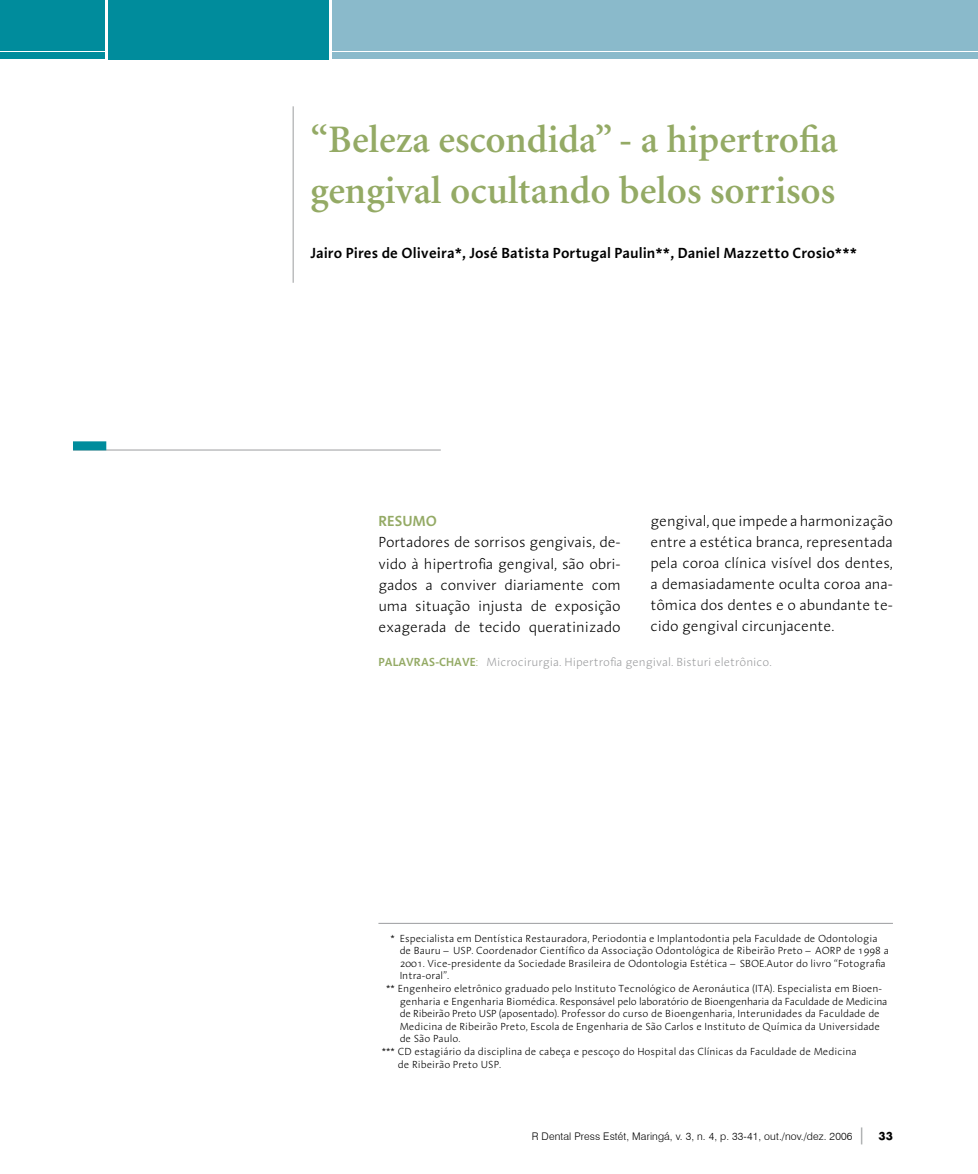
<style>
.page{position:relative;width:978px;height:1174px;background:#fff}
.page>*{position:absolute;margin:0;border:0;box-sizing:border-box;transform-origin:0 0}
.t1{font:600 39px/51px "Minion";color:#94aa65}
.t2{font:300 15px/21px "Linotype Aroma";letter-spacing:-.01em;color:#000;text-align:justify}
.t3{font:600 15px "Linotype Aroma";color:#000}
.t4{font:600 15px "Linotype Aroma";color:#94aa65}
.t5{font:300 12px "Linotype Aroma";color:#9c9d9f}
.t6{font:300 10.5px "Linotype Aroma";color:#000}
.t7{font:300 10.5px "Linotype Aroma";letter-spacing:-.02em;color:#000}
.t8{font:300 10.5px "Swiss 721 BT";letter-spacing:.01em;color:#000}
.t9{font:700 10.5px "Futura";color:#000}
.s1{font-weight:600;color:#94aa65}
.s2{color:#94aa65}
</style>
<div class="page">
<div style="left:0;top:0;width:104px;height:50px;background:#008c9c"></div>
<div style="left:108px;top:0;width:221px;height:59px;background:#008c9c"></div>
<div style="left:333px;top:0;width:645px;height:50px;background:#8abacb"></div>
<div style="left:0;top:52px;width:104px;height:7px;background:#008c9c"></div>
<div style="left:333px;top:52px;width:645px;height:7px;background:#8abacb"></div>
<svg style="left:861px;top:1127px;width:1px;height:17px"></svg>
<hr style="left:293px;top:106px;width:1px;height:177px;background:#9c9d9f">
<hr style="left:73px;top:449px;width:368px;height:1px;background:#9c9d9f">
<hr style="left:378px;top:923px;width:515px;height:1px;background:#9c9d9f">
<div style="left:73px;top:441px;width:33px;height:9px;background:#008c9c"></div>
<h1 class="t1" style="left:310px;top:115px;width:529px">“Beleza escondida” - a hipertrofia gengival ocultando belos sorrisos</h1>
<h2 class="t3" style="left:310px;top:243px;width:548px">Jairo Pires de Oliveira*, José Batista Portugal Paulin**, Daniel Mazzetto Crosio***</h2>
<h2 class="t2" style="left:651px;top:510px;width:244px">gengival, que impede a harmonização entre a estética branca, representada pela coroa clínica visível dos dentes, a demasiadamente oculta coroa ana&shy;tômica dos dentes e o abundante te&shy;cido gengival circunjacente.</h2>
<h2 class="t4" style="left:378px;top:511px;width:47px">Resumo</h2>
<h2 class="t2" style="left:378px;top:531px;width:244px">Portadores de sorrisos gengivais, de&shy;vido à hipertrofia gengival, são obri&shy;gados a conviver diariamente com uma situação injusta de exposição exagerada de tecido queratinizado</h2>
<p class="t5" style="left:378px;top:654px;width:395px"><span class="s1">Palavras-chave</span><span class="s2">:</span> Microcirurgia. Hipertrofia gengival. Bisturi eletrônico.</p>
<p class="t6" style="left:391px;top:931px;width:488px">* Especialista em Dentística Restauradora, Periodontia e Implantodontia pela Faculdade de Odontologia</p>
<p class="t6" style="left:400px;top:944px;width:491px">de Bauru – USP. Coordenador Científico da Associação Odontológica de Ribeirão Preto – AORP de 1998 a</p>
<p class="t6" style="left:400px;top:956px;width:488px">2001. Vice-presidente da Sociedade Brasileira de Odontologia Estética – SBOE.Autor do livro “Fotografia</p>
<p class="t6" style="left:400px;top:969px;width:51px">Intra-oral”.</p>
<p class="t6" style="left:386px;top:982px;width:497px">** Engenheiro eletrônico graduado pelo Instituto Tecnológico de Aeronáutica (ITA). Especialista em Bioen-</p>
<p class="t7" style="left:400px;top:994px;width:489px">genharia e Engenharia Biomédica. Responsável pelo laboratório de Bioengenharia da Faculdade de Medicina</p>
<p class="t6" style="left:400px;top:1007px;width:482px">de Ribeirão Preto USP (aposentado). Professor do curso de Bioengenharia, Interunidades da Faculdade de</p>
<p class="t6" style="left:400px;top:1019px;width:482px">Medicina de Ribeirão Preto, Escola de Engenharia de São Carlos e Instituto de Química da Universidade</p>
<p class="t6" style="left:400px;top:1032px;width:62px">de São Paulo.</p>
<p class="t6" style="left:382px;top:1045px;width:476px">*** CD estagiário da disciplina de cabeça e pescoço do Hospital das Clínicas da Faculdade de Medicina</p>
<p class="t6" style="left:398px;top:1057px;width:105px">de Ribeirão Preto USP.</p>
<p class="t8" style="left:532px;top:1129px;width:322px">R Dental Press Estét, Maringá, v. 3, n. 4, p. 33-41, out./nov./dez. 2006</p>
<p class="t9" style="left:879px;top:1129px;width:16px">33</p>
</div>
